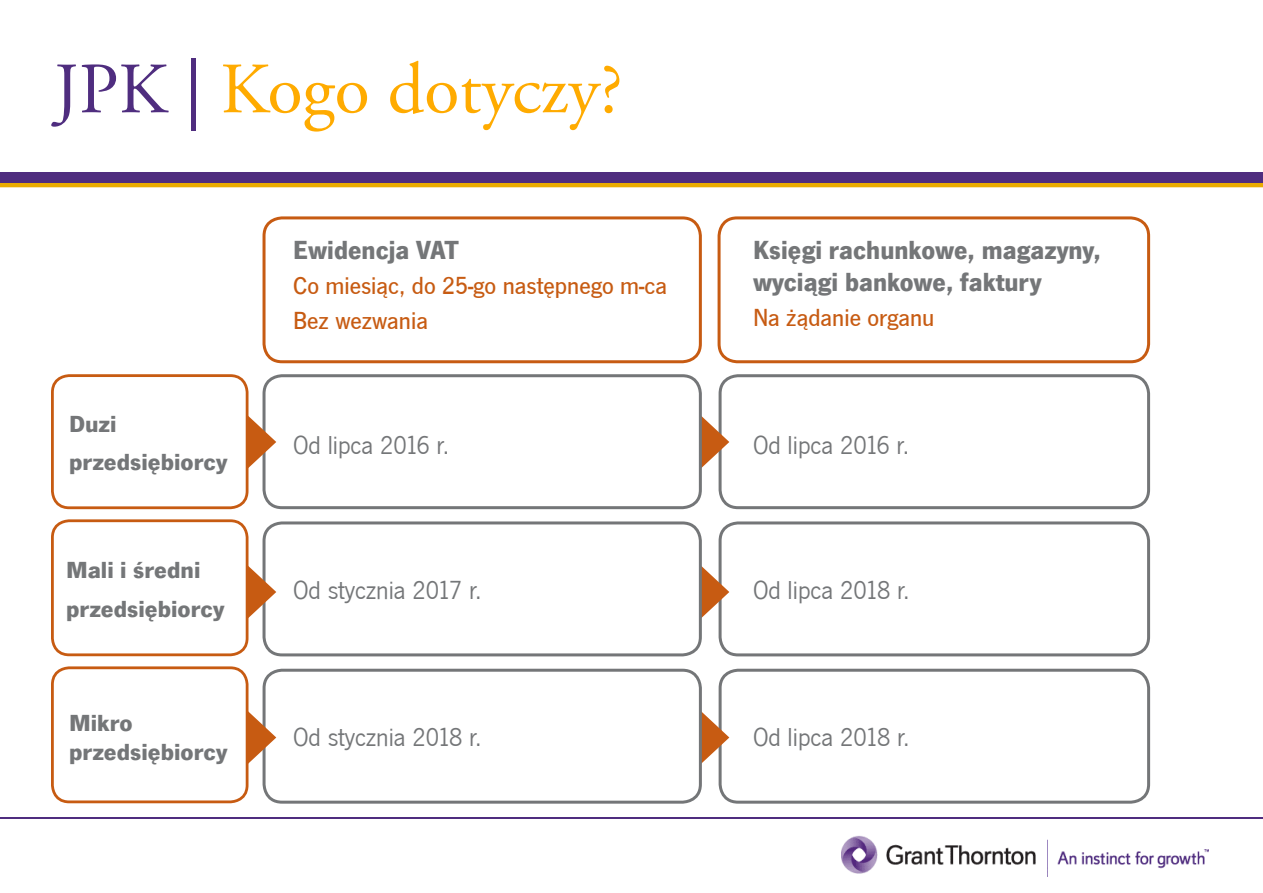
<style>
.page{position:relative;width:1263px;height:893px;background:#fff}
.page>*{position:absolute;margin:0;border:0;box-sizing:border-box;transform-origin:0 0}
.t1{font:72px "Adobe Garamond Pro";color:#ffab00}
.t2{font:27px "News Got TCE";color:#747678}
.t3{font:700 27px/32.4px "News Got TCE";color:#747678}
.t4{font:500 25.5px/34.8px "News Got TCE";color:#c75b12}
.t5{font:700 24px/38.5px "News Got TCE";color:#747678;scale:1.07 1}
.s1{color:#4f2d7f}
</style>
<div class="page">
<div style="left:718px;top:374px;width:432px;height:135px;border:3px solid #747678;border-radius:18px"></div>
<div style="left:718px;top:521px;width:432px;height:135px;border:3px solid #747678;border-radius:18px"></div>
<div style="left:719px;top:669px;width:431px;height:135px;border:3px solid #747678;border-radius:18px"></div>
<div style="left:717px;top:216px;width:433px;height:147px;border:3px solid #c75b12;border-radius:18px"></div>
<div style="left:262px;top:216px;width:440px;height:147px;border:3px solid #c75b12;border-radius:18px"></div>
<img style="left:841px;top:835px;width:367px;height:41px">
<hr style="left:0;top:183px;width:1263px;height:4px;background:#eaab00">
<div style="left:0;top:172px;width:1263px;height:11px;background:#4f2d7f"></div>
<hr style="left:0;top:817px;width:1263px;height:2px;background:#4f2d7f">
<svg style="left:702px;top:415px;width:27px;height:54px"></svg>
<svg style="left:702px;top:565px;width:27px;height:54px"></svg>
<svg style="left:702px;top:711px;width:27px;height:53px"></svg>
<div style="left:262px;top:374px;width:440px;height:135px;border:3px solid #747678;border-radius:18px"></div>
<div style="left:262px;top:521px;width:440px;height:135px;border:3px solid #747678;border-radius:18px"></div>
<div style="left:263px;top:669px;width:439px;height:135px;border:3px solid #747678;border-radius:18px"></div>
<svg style="left:248px;top:415px;width:28px;height:54px"></svg>
<div style="left:51px;top:374px;width:197px;height:135px;border:3px solid #c75b12;border-radius:17px"></div>
<svg style="left:248px;top:565px;width:28px;height:54px"></svg>
<svg style="left:248px;top:711px;width:28px;height:53px"></svg>
<div style="left:51px;top:519px;width:197px;height:137px;border:3px solid #c75b12;border-radius:17px"></div>
<div style="left:51px;top:666px;width:197px;height:137px;border:3px solid #c75b12;border-radius:17px"></div>
<h1 class="t1" style="left:54px;top:46px;width:570px"><span class="s1">JPK |</span> Kogo dotyczy?</h1>
<p class="t5" style="left:69px;top:404px;width:150px">Duzi przedsiębiorcy</p>
<p class="t5" style="left:66px;top:551px;width:150px">Mali i średni przedsiębiorcy</p>
<p class="t5" style="left:69px;top:708px;width:150px;line-height:28.8px">Mikro przedsiębiorcy</p>
<p class="t3" style="left:293px;top:233px;width:167px">Ewidencja VAT</p>
<p class="t4" style="left:293px;top:268px;width:376px">Co miesiąc, do 25-go następnego m-ca<br>Bez wezwania</p>
<p class="t2" style="left:293px;top:430px;width:158px">Od lipca 2016 r.</p>
<p class="t2" style="left:293px;top:575px;width:190px">Od stycznia 2017 r.</p>
<p class="t2" style="left:293px;top:723px;width:190px">Od stycznia 2018 r.</p>
<p class="t3" style="left:753px;top:233px;width:349px">Księgi rachunkowe, magazyny, wyciągi bankowe, faktury</p>
<p class="t4" style="left:753px;top:301px;width:183px">Na żądanie organu</p>
<p class="t2" style="left:753px;top:430px;width:158px">Od lipca 2016 r.</p>
<p class="t2" style="left:753px;top:575px;width:158px">Od lipca 2018 r.</p>
<p class="t2" style="left:753px;top:723px;width:158px">Od lipca 2018 r.</p>
</div>
